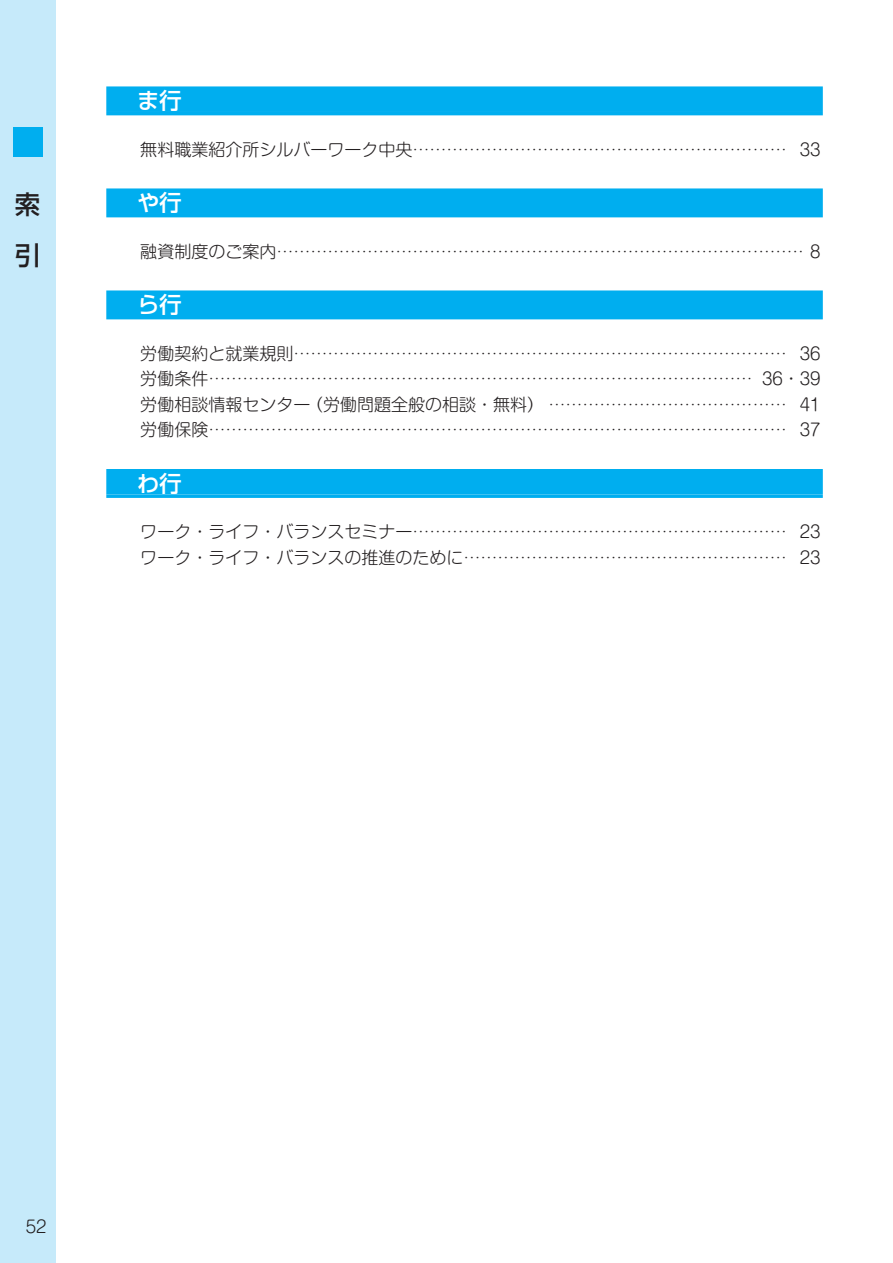
<style>
.page{position:relative;width:893px;height:1263px;background:#fff}
.page>*{position:absolute;margin:0;border:0;box-sizing:border-box;transform-origin:0 0}
.t1{font:500 25.5px/51px "Shin Go Pro";color:#231f20}
.t2{font:500 22.35px "Shin Go Pro";color:#fff}
.t3{font:300 16.95px/25.5px "Shin M Go Pro";color:#231f20;text-align:justify}
</style>
<div class="page">
<div style="left:0;top:0;width:55px;height:1263px;background:#c6eafa"></div>
<div style="left:13px;top:128px;width:30px;height:29px;background:#00aeef"></div>
<div style="left:106px;top:86px;width:717px;height:26px;background:#00aeef"></div>
<hr style="left:106px;top:112px;width:717px;height:3px;background:#00aeef">
<div style="left:106px;top:188px;width:717px;height:26px;background:#00aeef"></div>
<hr style="left:106px;top:214px;width:717px;height:3px;background:#00aeef">
<div style="left:106px;top:290px;width:717px;height:26px;background:#00aeef"></div>
<hr style="left:106px;top:316px;width:717px;height:3px;background:#00aeef">
<div style="left:106px;top:469px;width:717px;height:25px;background:#00aeef"></div>
<svg style="left:106px;top:494px;width:717px;height:4px;background:#14b4f0"></svg>
<h1 class="t1" style="left:15px;top:176px;width:26px">索引</h1>
<h2 class="t2" style="left:115px;top:82px;width:68px">　ま行</h2>
<p class="t3" style="left:140px;top:134px;width:682px">無料職業紹介所シルバーワーク中央………………………………………………………… 33</p>
<h2 class="t2" style="left:115px;top:184px;width:68px">　や行</h2>
<p class="t3" style="left:140px;top:236px;width:682px">融資制度のご案内………………………………………………………………………………… 8</p>
<h2 class="t2" style="left:115px;top:286px;width:68px">　ら行</h2>
<p class="t3" style="left:140px;top:338px;width:682px">労働契約と就業規則…………………………………………………………………………… 36労働条件…………………………………………………………………………………… 36・39労働相談情報センター（労働問題全般の相談・無料） …………………………………… 41労働保険………………………………………………………………………………………… 37</p>
<h2 class="t2" style="left:115px;top:465px;width:68px">　わ行</h2>
<p class="t3" style="left:140px;top:517px;width:682px">ワーク・ライフ・バランスセミナー………………………………………………………… 23ワーク・ライフ・バランスの推進のために………………………………………………… 23</p>
<p class="t3" style="left:26px;top:1212px;width:22px">52</p>
</div>
